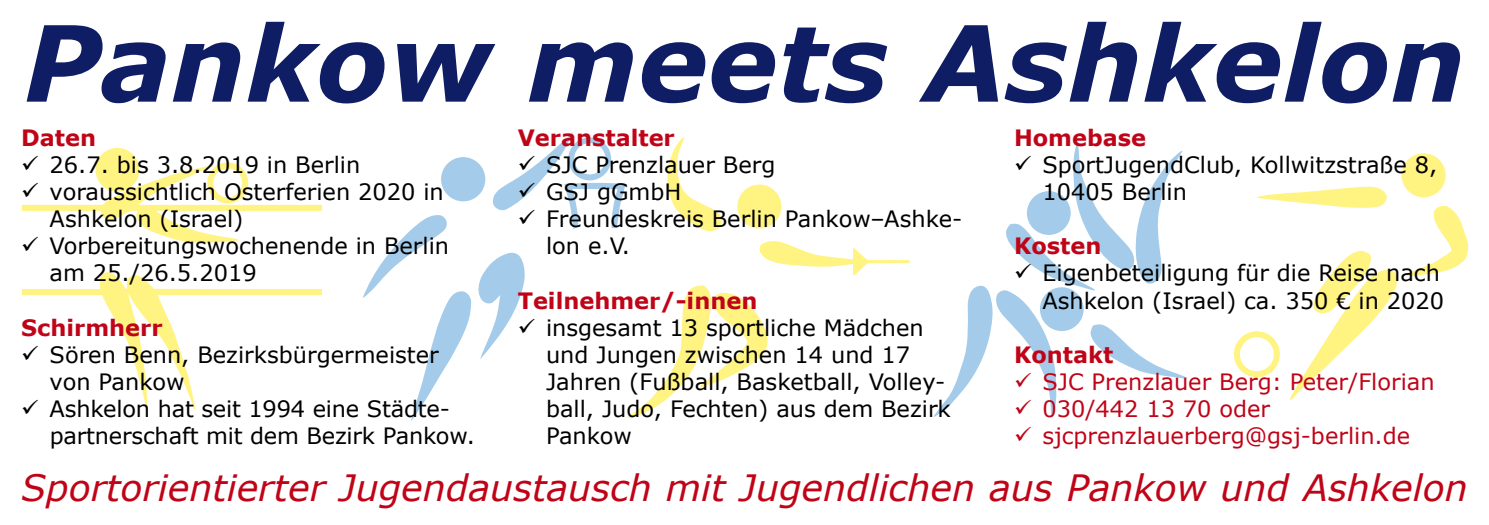
<style>
.page{position:relative;width:1489px;height:525px;background:#fff}
.page>*{position:absolute;margin:0;border:0;box-sizing:border-box;transform-origin:0 0}
.t1{font:italic 700 105px "Verdana";color:#0f1d64}
.t2{font:italic 36.25px "Verdana";color:#c00418}
.t3{font:22.5px/27px "Verdana";color:#000}
.t4{font:22.5px/27px "Verdana";color:#c00418}
.t5{font:700 22.5px "Verdana";color:#c00418}
</style>
<div class="page">
<svg style="left:22px;top:272px;width:300px;height:139px"></svg>
<div style="left:95px;top:148px;width:44px;height:43px;background:#fff381;border-radius:50%"></div>
<svg style="left:1256px;top:186px;width:131px;height:22px"></svg>
<svg style="left:1406px;top:205px;width:62px;height:71px"></svg>
<svg style="left:1289px;top:250px;width:108px;height:150px"></svg>
<svg style="left:1233px;top:331px;width:46px;height:46px"></svg>
<div style="left:1401px;top:153px;width:44px;height:44px;background:#fff381;border-radius:50%"></div>
<svg style="left:22px;top:156px;width:300px;height:87px"></svg>
<svg style="left:23px;top:345px;width:15px;height:14px"></svg>
<svg style="left:23px;top:399px;width:15px;height:12px"></svg>
<svg style="left:362px;top:132px;width:547px;height:289px"></svg>
<svg style="left:933px;top:143px;width:254px;height:275px"></svg>
<h1 class="t1" style="left:24px;top:-11px;width:1443px">Pankow meets Ashkelon</h1>
<p class="t5" style="left:21px;top:122px;width:76px">Daten</p>
<p class="t3" style="left:50px;top:151px;width:401px">26.7. bis 3.8.2019 in Berlin voraussichtlich Osterferien 2020 in<br>Ashkelon (Israel)<br>Vorbereitungswochenende in Berlin am 25./26.5.2019</p>
<p class="t5" style="left:21px;top:311px;width:143px">Schirmherr</p>
<p class="t3" style="left:50px;top:340px;width:427px">Sören Benn, Bezirksbürgermeister von Pankow<br>Ashkelon hat seit 1994 eine Städte&shy;partnerschaft mit dem Bezirk Pankow.</p>
<p class="t5" style="left:517px;top:122px;width:159px">Veranstalter</p>
<p class="t3" style="left:546px;top:151px;width:418px">SJC Prenzlauer Berg<br>GSJ gGmbH<br>Freundeskreis Berlin Pankow–Ashke&shy;lon e.V.</p>
<p class="t5" style="left:517px;top:284px;width:241px">Teilnehmer/-innen</p>
<p class="t3" style="left:546px;top:313px;width:406px">insgesamt 13 sportliche Mädchen und Jungen zwischen 14 und 17<br>Jahren (Fußball, Basketball, Volley&shy;ball, Judo, Fechten) aus dem Bezirk<br>Pankow</p>
<p class="t5" style="left:1013px;top:122px;width:134px">Homebase</p>
<p class="t3" style="left:1042px;top:151px;width:396px">SportJugendClub, Kollwitzstraße 8,<br>10405 Berlin</p>
<p class="t5" style="left:1013px;top:230px;width:89px">Kosten</p>
<p class="t3" style="left:1042px;top:259px;width:403px">Eigenbeteiligung für die Reise nach<br>Ashkelon (Israel) ca. 350 € in 2020</p>
<p class="t5" style="left:1013px;top:338px;width:101px">Kontakt</p>
<p class="t4" style="left:1042px;top:367px;width:394px">SJC Prenzlauer Berg: Peter/Florian<br>030/442 13 70 oder sjcprenzlauerberg@gsj-berlin.de</p>
<h2 class="t2" style="left:21px;top:463px;width:1447px">Sportorientierter Jugendaustausch mit Jugendlichen aus Pankow und Ashkelon</h2>
</div>
